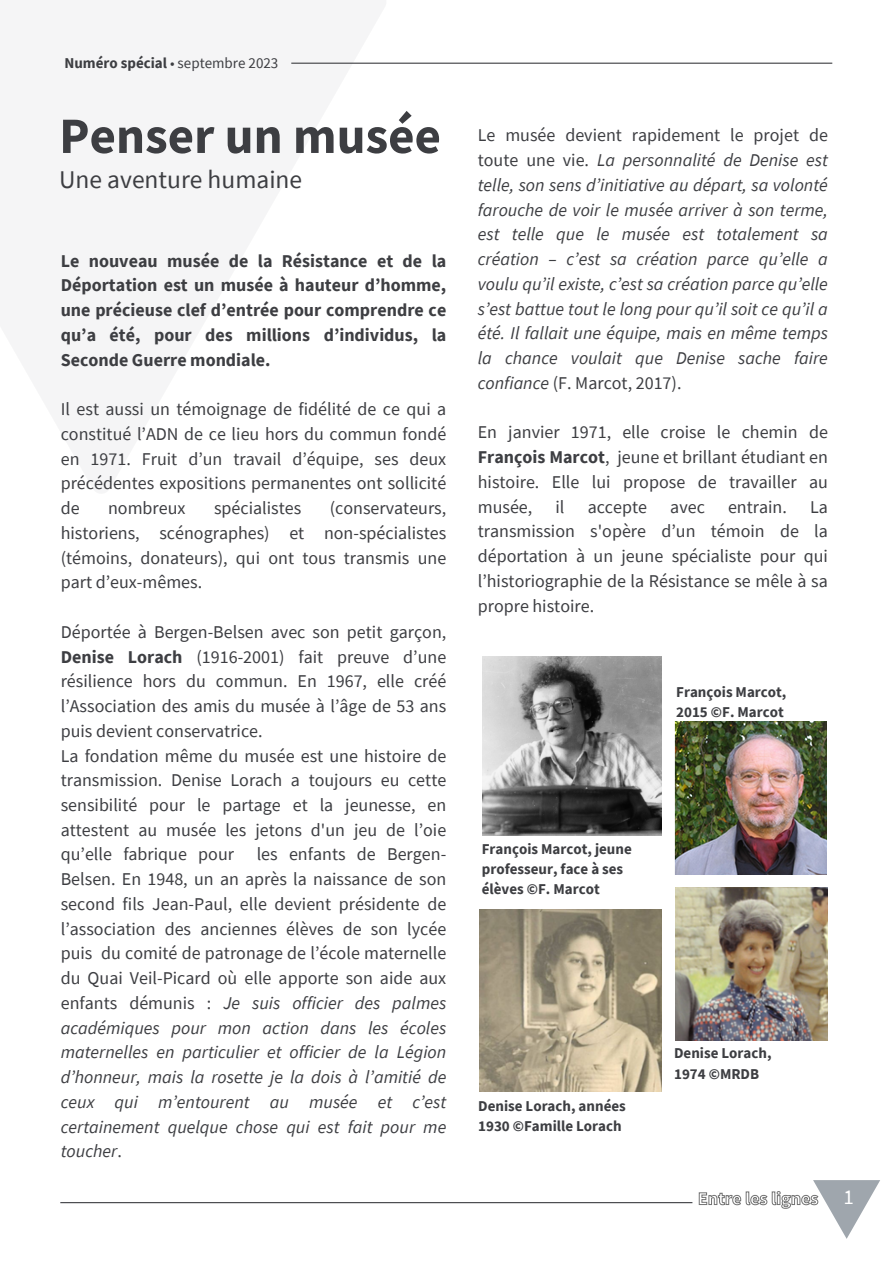
<style>
.page{position:relative;width:893px;height:1264px;background:#fff}
.page>*{position:absolute;margin:0;border:0;box-sizing:border-box;transform-origin:0 0}
.t1{font:700 51px "Source Sans Pro";color:#3d3e42}
.t2{font:25.5px "Source Sans Pro";color:#3d3e42}
.t3{font:21px "Source Sans Pro";color:#fff}
.t4{font:18px/24.8px "Source Sans Pro";color:#3d3e42;text-align:justify}
.t5{font:italic 18px/24.8px "Source Sans Pro";color:#3d3e42;text-align:justify}
.t6{font:700 18px/24.8px "Source Sans Pro";color:#3d3e42;text-align:justify}
.t7{font:700 15px/20.2px "Source Sans Pro";color:#3d3e42}
.t8{font:15px "Source Sans Pro";color:#3d3e42}
.s1{font-weight:700}
.s2{font-style:italic}
.s3{font-style:normal}
</style>
<div class="page">
<hr style="left:291px;top:63px;width:541px;height:1px;background:#3d3e42">
<hr style="left:60px;top:1201px;width:632px;height:2px;background:#3d3e42">
<img style="left:675px;top:887px;width:152px;height:153px">
<img style="left:482px;top:656px;width:179px;height:179px">
<img style="left:674px;top:721px;width:152px;height:153px">
<img style="left:479px;top:909px;width:182px;height:182px">
<svg style="left:698px;top:1180px;width:182px;height:58px"></svg>
<p class="t8" style="left:64px;top:53px;width:215px"><span class="s1">Numéro spécial</span> • septembre 2023</p>
<p class="t1" style="left:59px;top:103px;width:383px">Penser un musée</p>
<p class="t2" style="left:59px;top:163px;width:244px">Une aventure humaine</p>
<p class="t6" style="left:61px;top:248px;width:387px">Le nouveau musée de la Résistance et de la Déportation est un musée à hauteur d’homme, une précieuse clef d’entrée pour comprendre ce qu’a été, pour des millions d’individus, la Seconde Guerre mondiale.</p>
<p class="t4" style="left:61px;top:396px;width:387px">Il est aussi un témoignage de fidélité de ce qui a constitué l’ADN de ce lieu hors du commun fondé en 1971. Fruit d’un travail d’équipe, ses deux précédentes expositions permanentes ont sollicité de</p>
<p class="t4" style="left:108px;top:495px;width:79px">nombreux</p>
<p class="t4" style="left:214px;top:495px;width:89px">spécialistes</p>
<p class="t4" style="left:61px;top:495px;width:387px;text-indent:269px">(conservateurs, historiens, scénographes) et non-spécialistes (témoins, donateurs), qui ont tous transmis une part d’eux-mêmes.</p>
<p class="t4" style="left:61px;top:619px;width:387px">Déportée à Bergen-Belsen avec son petit garçon, <span class="s1">Denise Lorach</span> (1916-2001) fait preuve d’une résilience hors du commun. En 1967, elle créé l’Association des amis du musée à l’âge de 53 ans puis devient conservatrice.</p>
<p class="t4" style="left:61px;top:742px;width:387px">La fondation même du musée est une histoire de transmission. Denise Lorach a toujours eu cette sensibilité pour le partage et la jeunesse, en attestent au musée les jetons d'un jeu de l’oie qu’elle fabrique pour</p>
<p class="t4" style="left:61px;top:841px;width:387px;text-indent:196px">les enfants de Bergen-Belsen. En 1948, un an après la naissance de son second fils Jean-Paul, elle devient présidente de l’association des anciennes élèves de son lycée puis du comité de patronage de l’école maternelle du Quai Veil-Picard où elle apporte son aide aux enfants démunis : <span class="s2">Je suis officier des palmes académiques pour mon action dans les écoles maternelles en particulier et officier de la Légion d’honneur, mais la rosette je la dois à l’amitié de ceux qui m’entourent au musée et c’est certainement quelque chose qui est fait pour me toucher</span>.</p>
<p class="t5" style="left:477px;top:123px;width:351px"><span class="s3">Le musée devient rapidement le projet de toute une vie.</span> La personnalité de Denise est telle, son sens d’initiative au départ, sa volonté farouche de voir le musée arriver à son terme, est telle que le musée est totalement sa création – c’est sa création parce qu’elle a voulu qu’il existe, c’est sa création parce qu’elle s’est battue tout le long pour qu’il soit ce qu’il a été. Il fallait une équipe, mais en même temps la chance voulait que Denise sache faire confiance <span class="s3">(F. Marcot, 2017).</span></p>
<p class="t4" style="left:477px;top:419px;width:351px">En janvier 1971, elle croise le chemin de <span class="s1">François Marcot</span>, jeune et brillant étudiant en histoire. Elle lui propose de travailler au musée,</p>
<p class="t4" style="left:555px;top:494px;width:11px">il</p>
<p class="t4" style="left:587px;top:494px;width:61px">accepte</p>
<p class="t4" style="left:670px;top:494px;width:36px">avec</p>
<p class="t4" style="left:728px;top:494px;width:60px">entrain.</p>
<p class="t4" style="left:477px;top:494px;width:351px;text-indent:332px">La transmission s'opère d’un témoin de la déportation à un jeune spécialiste pour qui l’historiographie de la Résistance se mêle à sa propre histoire.</p>
<p class="t7" style="left:676px;top:681px;width:112px">François Marcot,<br>2015 ©F. Marcot</p>
<p class="t7" style="left:482px;top:838px;width:151px">François Marcot, jeune professeur, face à ses élèves ©F. Marcot</p>
<p class="t7" style="left:478px;top:1095px;width:149px">Denise Lorach, années<br>1930 ©Famille Lorach</p>
<p class="t7" style="left:674px;top:1042px;width:99px">Denise Lorach,<br>1974 ©MRDB</p>
<p class="t3" style="left:843px;top:1182px;width:12px">1</p>
</div>
